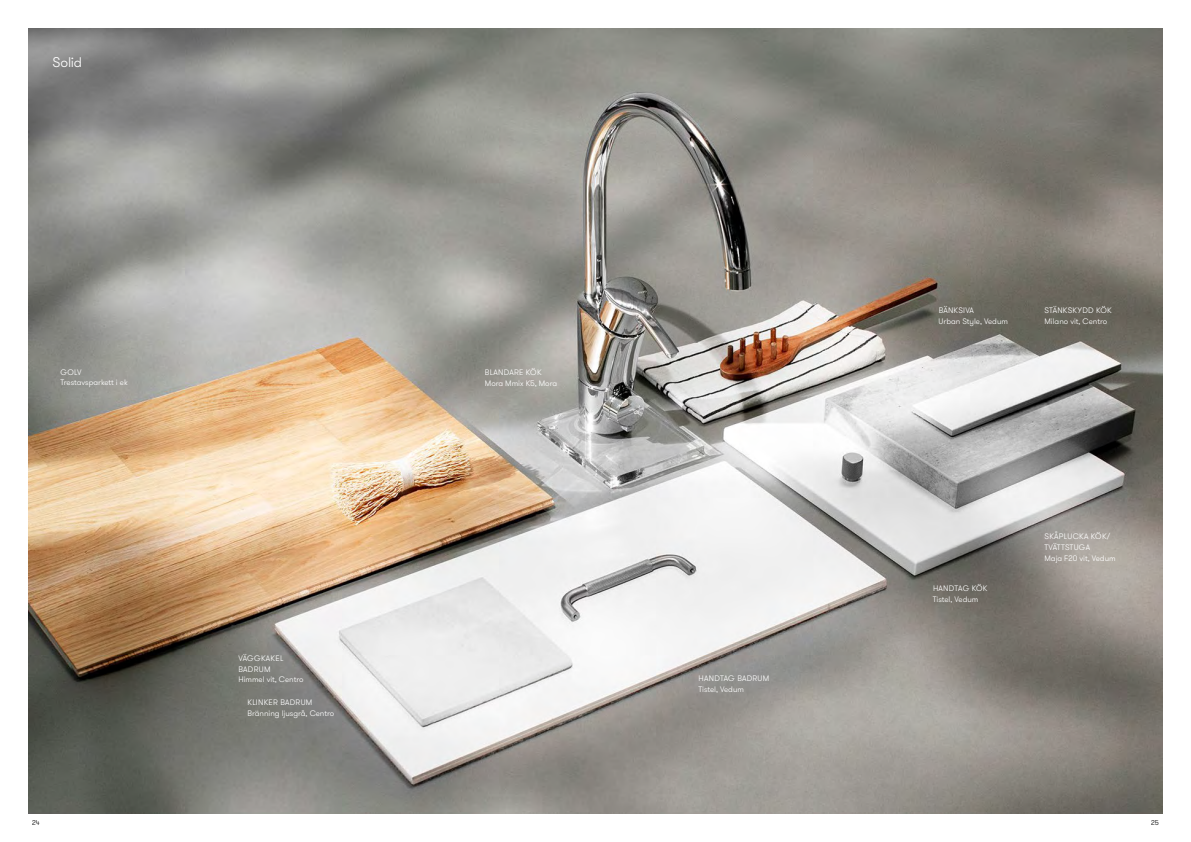
<style>
.page{position:relative;width:1191px;height:842px;background:#fff}
.page>*{position:absolute;margin:0;border:0;box-sizing:border-box;transform-origin:0 0}
.t1{font:300 14px "GT Walsheim";letter-spacing:-.015em;color:#fff}
.t2{font:300 8px/11px "GT Walsheim";color:#fff}
.t3{font:300 8px/11px "GT Walsheim";letter-spacing:.035em;color:#fff}
.t4{font:300 7px "GT Walsheim";color:#000}
</style>
<div class="page">
<img style="left:28px;top:28px;width:1134px;height:786px">
<h1 class="t1" style="left:52px;top:54px;width:31px">Solid</h1>
<p class="t2" style="left:60px;top:367px;width:69px;line-height:10px">GOLV<br>Trestavsparkett i ek</p>
<p class="t3" style="left:238px;top:653px;width:46px">VÄGGKAKEL<br>BADRUM</p>
<p class="t2" style="left:238px;top:674px;width:66px">Himmel vit, Centro</p>
<p class="t2" style="left:247px;top:697px;width:88px">KLINKER BADRUM<br>Bränning ljusgrå, Centro</p>
<p class="t2" style="left:485px;top:366px;width:74px">BLANDARE KÖK<br>Mora Mmix K5, Mora</p>
<p class="t2" style="left:698px;top:673px;width:72px">HANDTAG BADRUM<br>Tistel, Vedum</p>
<p class="t2" style="left:938px;top:305px;width:71px">BÄNKSIVA<br>Urban Style, Vedum</p>
<p class="t2" style="left:1044px;top:305px;width:69px">STÄNKSKYDD KÖK<br>Milano vit, Centro</p>
<p class="t2" style="left:933px;top:583px;width:56px">HANDTAG KÖK<br>Tistel, Vedum</p>
<p class="t2" style="left:1044px;top:531px;width:73px">SKÅPLUCKA KÖK/<br>TVÄTTSTUGA<br>Maja F20 vit, Vedum</p>
<p class="t4" style="left:32px;top:819px;width:9px">24</p>
<p class="t4" style="left:1151px;top:819px;width:9px">25</p>
</div>
